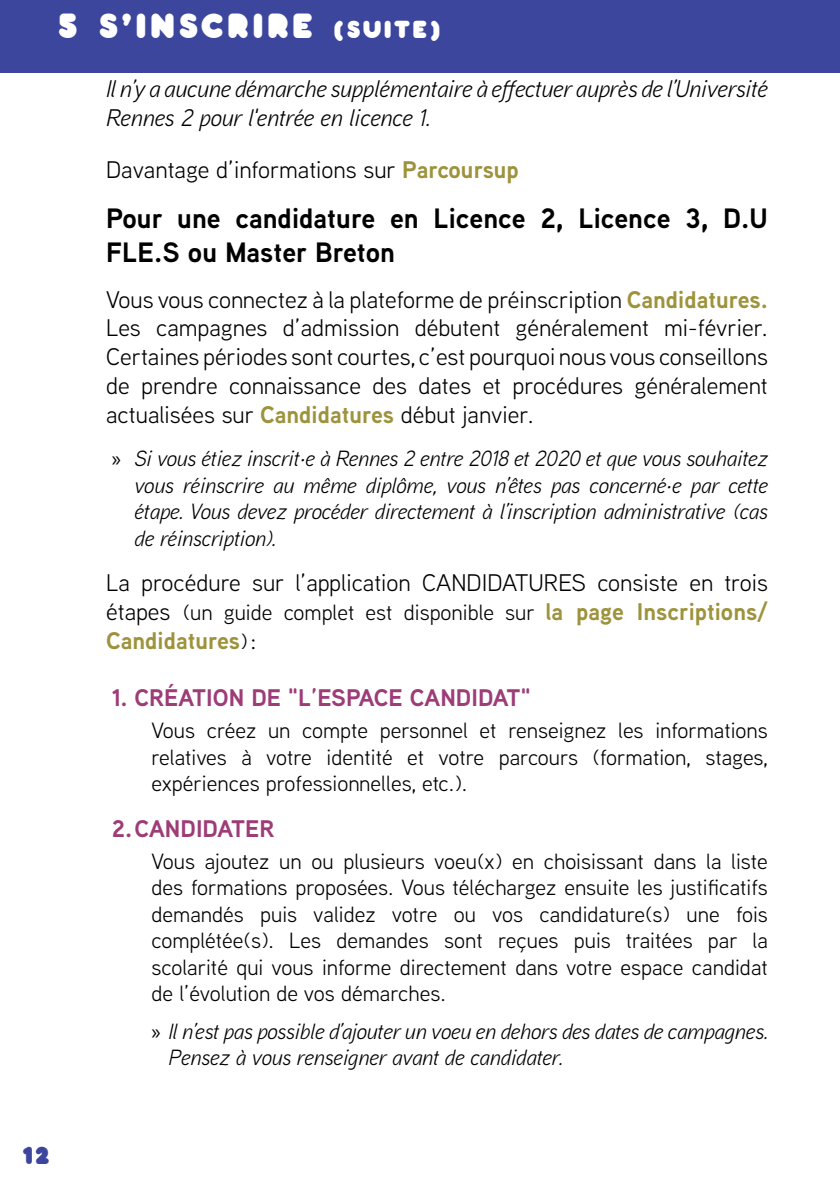
<style>
.page{position:relative;width:840px;height:1191px;background:#fff}
.page>*{position:absolute;margin:0;border:0;box-sizing:border-box;transform-origin:0 0}
.t1{font:34px "Pochoir Pleine";letter-spacing:.1em;color:#fff}
.t2{font:700 28px/33.6px "Aaux Next";color:#000}
.t3{font:24px/28.8px "Aaux Next";color:#000;text-align:justify}
.t4{font:italic 24px/28.8px "Aaux Next";color:#000}
.t5{font:700 24px "Aaux Next";color:#9d3c77}
.t6{font:700 24px "Aaux Next";color:#9d933c}
.t7{font:24px "Pochoir Pleine";color:#3c469d}
.t8{font:22px/26.4px "Aaux Next";color:#000;text-align:justify}
.t9{font:italic 22px/26.4px "Aaux Next";color:#000;text-align:justify}
.s1{font-size:24px}
.s2{font-weight:700;color:#9d933c}
.s3{font-family:"Myriad Pro";font-style:normal}
.s4{font-weight:700;font-size:24px;color:#9d933c}
.s5{font-weight:400;font-size:22px;color:#000}
.s6{font-weight:400;color:#000}
</style>
<div class="page">
<div style="left:0;top:0;width:839px;height:72px;background:#3c469d"></div>
<h1 class="t1" style="left:57px;top:5px;width:385px">5 S’INSCRIRE <span class="s1">(SUITE)</span></h1>
<p class="t4" style="left:106px;top:74px;width:662px">Il n’y a aucune démarche supplémentaire à effectuer auprès de l’Université<br>Rennes 2 pour l'entrée en licence 1.</p>
<p class="t3" style="left:106px;top:154px;width:414px">Davantage d’informations sur <span class="s2">Parcoursup</span></p>
<p class="t2" style="left:106px;top:201px;width:663px">Pour une candidature en Licence 2, Licence 3, D.U<br>FLE.S ou Master Breton</p>
<p class="t3" style="left:106px;top:284px;width:663px">Vous vous connectez à la plateforme de préinscription <span class="s2">Candidatures.<br></span>Les campagnes d’admission débutent généralement mi-février.<br>Certaines périodes sont courtes, c’est pourquoi nous vous conseillons de prendre connaissance des dates et procédures généralement actualisées sur <span class="s2">Candidatures</span> début janvier.</p>
<p class="t9" style="left:134px;top:445px;width:634px;text-indent:-23px"><span class="s3">»</span> Si vous étiez inscrit·e à Rennes 2 entre 2018 et 2020 et que vous souhaitez vous réinscrire au même diplôme, vous n’êtes pas concerné·e par cette étape. Vous devez procéder directement à l’inscription administrative (cas de réinscription).</p>
<p class="t3" style="left:106px;top:568px;width:663px">La procédure sur l’application CANDIDATURES consiste en trois</p>
<p class="t8" style="left:106px;top:598px;width:663px"><span class="s1">étapes</span> (un guide complet est disponible sur <span class="s4">la page Inscriptions/</span></p>
<p class="t6" style="left:106px;top:623px;width:152px">Candidatures<span class="s5">)</span> <span class="s6">:</span></p>
<p class="t5" style="left:112px;top:681px;width:420px">1. création de "l’espace candidat"</p>
<p class="t8" style="left:151px;top:716px;width:617px">Vous créez un compte personnel et renseignez les informations relatives à votre identité et votre parcours (formation, stages, expériences professionnelles, etc.).</p>
<p class="t5" style="left:112px;top:811px;width:159px">2.candidater</p>
<p class="t8" style="left:151px;top:847px;width:617px">Vous ajoutez un ou plusieurs voeu(x) en choisissant dans la liste des formations proposées. Vous téléchargez ensuite les justificatifs demandés puis validez votre ou vos candidature(s) une fois complétée(s). Les demandes sont reçues puis traitées par la scolarité qui vous informe directement dans votre espace candidat de l’évolution de vos démarches.</p>
<p class="t9" style="left:168px;top:1017px;width:600px;text-indent:-17px"><span class="s3">»</span> Il n’est pas possible d’ajouter un voeu en dehors des dates de campagnes.<br>Pensez à vous renseigner avant de candidater.</p>
<p class="t7" style="left:22px;top:1140px;width:30px">12</p>
</div>
